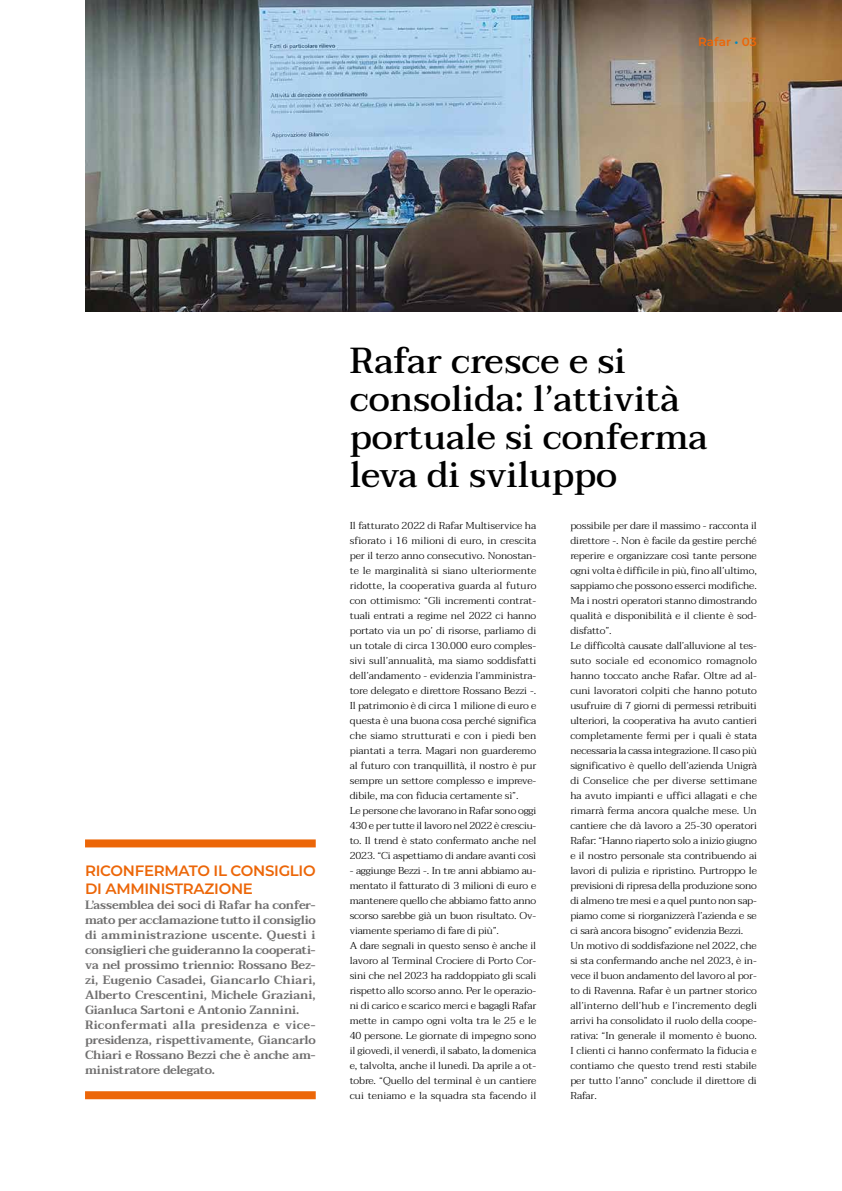
<style>
.page{position:relative;width:842px;height:1191px;background:#fff}
.page>*{position:absolute;margin:0;border:0;box-sizing:border-box;transform-origin:0 0}
.t1{font:500 36px/38px "Taviraj";color:#000}
.t2{font:600 15px/18px "Montserrat";letter-spacing:-.02em;color:#ec6608}
.t3{font:600 12px/15px "Taviraj";letter-spacing:-.01em;color:#706f6f}
.t4{font:600 12px "Montserrat";color:#ec6608}
.t5{font:300 10px/15px "Taviraj";letter-spacing:-.01em;color:#000;scale:1.05 1}
.s1{color:#0088c2}
</style>
<div class="page">
<img style="left:85px;top:0;width:757px;height:312px">
<div style="left:85px;top:1091px;width:231px;height:8px;background:#ec6608"></div>
<div style="left:85px;top:839px;width:231px;height:8px;background:#ec6608"></div>
<p class="t4" style="left:698px;top:34px;width:60px">Rafar <span class="s1">•</span> 03</p>
<h2 class="t2" style="left:85px;top:861px;width:232px">RICONFERMATO IL CONSIGLIO<br>DI AMMINISTRAZIONE</h2>
<p class="t3" style="left:85px;top:897px;width:232px">L’assemblea dei soci di Rafar ha confer&shy;mato per acclamazione tutto il consiglio di amministrazione uscente. Questi i consiglieri che guideranno la cooperati&shy;va nel prossimo triennio: Rossano Bez&shy;zi, Eugenio Casadei, Giancarlo Chiari, Alberto Crescentini, Michele Graziani, Gianluca Sartoni e Antonio Zannini.<br>Riconfermati alla presidenza e vice&shy;presidenza, rispettivamente, Giancarlo Chiari e Rossano Bezzi che è anche am&shy;ministratore delegato.</p>
<h1 class="t1" style="left:350px;top:342px;width:359px">Rafar cresce e si consolida: l’attività portuale si conferma leva di sviluppo</h1>
<p class="t5" style="left:350px;top:518px;width:179px">Il fatturato 2022 di Rafar Multiservice ha sfiorato i 16 milioni di euro, in crescita per il terzo anno consecutivo. Nonostan&shy;te le marginalità si siano ulteriormente ridotte, la cooperativa guarda al futuro con ottimismo: “Gli incrementi contrat&shy;tuali entrati a regime nel 2022 ci hanno portato via un po’ di risorse, parliamo di un totale di circa 130.000 euro comples&shy;sivi sull’annualità, ma siamo soddisfatti dell’andamento - evidenzia l’amministra&shy;tore delegato e direttore Rossano Bezzi -.<br>Il patrimonio è di circa 1 milione di euro e questa è una buona cosa perché significa che siamo strutturati e con i piedi ben piantati a terra. Magari non guarderemo al futuro con tranquillità, il nostro è pur sempre un settore complesso e impreve&shy;dibile, ma con fiducia certamente sì”.<br>Le persone che lavorano in Rafar sono oggi 430 e per tutte il lavoro nel 2022 è cresciu&shy;to. Il trend è stato confermato anche nel 2023. “Ci aspettiamo di andare avanti così</p>
<p class="t5" style="left:350px;top:863px;width:179px">- aggiunge Bezzi -. In tre anni abbiamo au&shy;mentato il fatturato di 3 milioni di euro e mantenere quello che abbiamo fatto anno scorso sarebbe già un buon risultato. Ov&shy;viamente speriamo di fare di più”.<br>A dare segnali in questo senso è anche il lavoro al Terminal Crociere di Porto Cor&shy;sini che nel 2023 ha raddoppiato gli scali rispetto allo scorso anno. Per le operazio&shy;ni di carico e scarico merci e bagagli Rafar mette in campo ogni volta tra le 25 e le 40 persone. Le giornate di impegno sono il giovedì, il venerdì, il sabato, la domenica e, talvolta, anche il lunedì. Da aprile a ot&shy;tobre. “Quello del terminal è un cantiere cui teniamo e la squadra sta facendo il</p>
<p class="t5" style="left:570px;top:518px;width:179px">possibile per dare il massimo - racconta il direttore -. Non è facile da gestire perché reperire e organizzare così tante persone ogni volta è difficile in più, fino all’ultimo, sappiamo che possono esserci modifiche.<br>Ma i nostri operatori stanno dimostrando qualità e disponibilità e il cliente è sod&shy;disfatto”.<br>Le difficoltà causate dall’alluvione al tes&shy;suto sociale ed economico romagnolo hanno toccato anche Rafar. Oltre ad al&shy;cuni lavoratori colpiti che hanno potuto usufruire di 7 giorni di permessi retribuiti ulteriori, la cooperativa ha avuto cantieri completamente fermi per i quali è stata necessaria la cassa integrazione. Il caso più significativo è quello dell’azienda Unigrà di Conselice che per diverse settimane ha avuto impianti e uffici allagati e che rimarrà ferma ancora qualche mese. Un cantiere che dà lavoro a 25-30 operatori Rafar: “Hanno riaperto solo a inizio giugno e il nostro personale sta contribuendo ai lavori di pulizia e ripristino. Purtroppo le previsioni di ripresa della produzione sono di almeno tre mesi e a quel punto non sap&shy;piamo come si riorganizzerà l’azienda e se ci sarà ancora bisogno” evidenzia Bezzi.<br>Un motivo di soddisfazione nel 2022, che si sta confermando anche nel 2023, è in&shy;vece il buon andamento del lavoro al por&shy;to di Ravenna. Rafar è un partner storico all’interno dell’hub e l’incremento degli arrivi ha consolidato il ruolo della coope&shy;rativa: “In generale il momento è buono.<br>I clienti ci hanno confermato la fiducia e contiamo che questo trend resti stabile per tutto l’anno” conclude il direttore di Rafar.</p>
</div>
